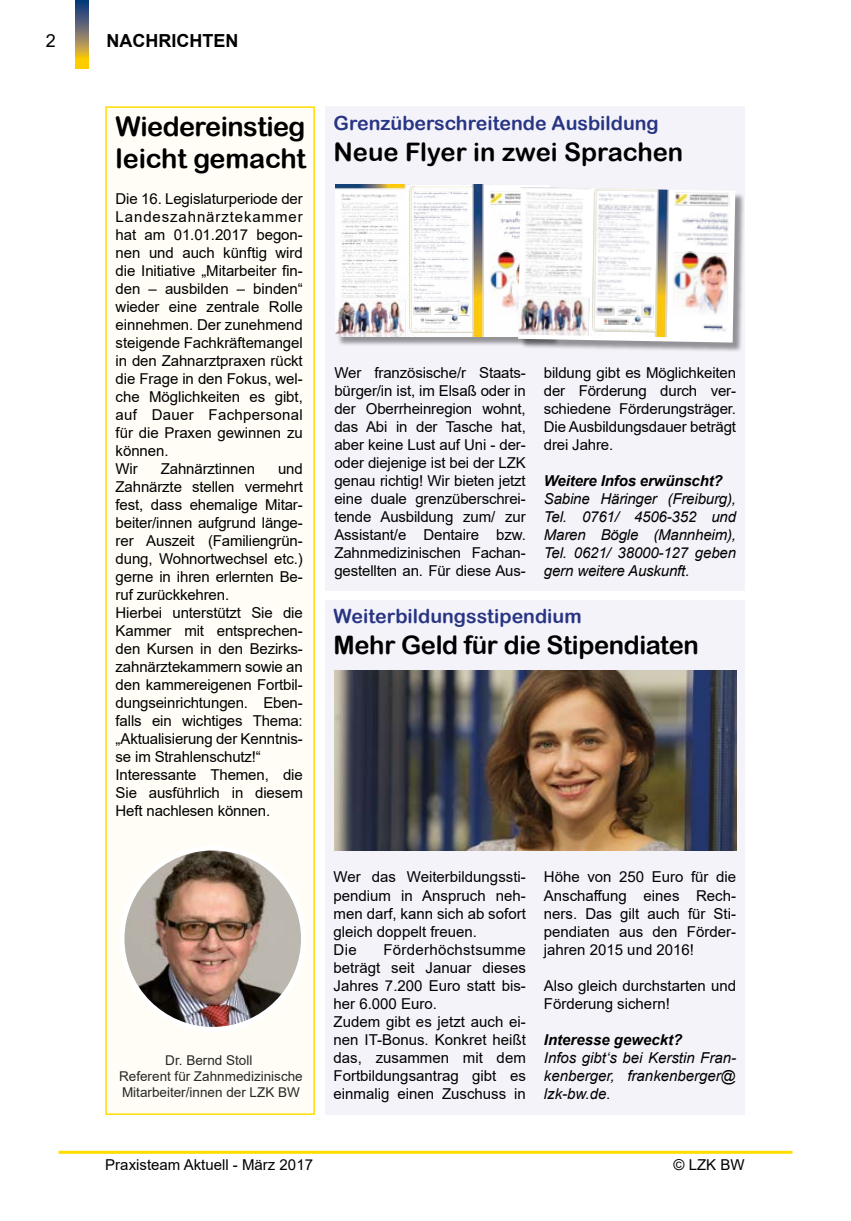
<style>
.page{position:relative;width:851px;height:1221px;background:#fff}
.page>*{position:absolute;margin:0;border:0;box-sizing:border-box;transform-origin:0 0}
.t1{font:27px/32.4px "Arial Rounded MT Bold";letter-spacing:-.02em;color:#000}
.t2{font:25.5px "Arial Rounded MT Bold";letter-spacing:-.015em;color:#000}
.t3{font:19.5px "Arial Rounded MT Bold";color:#283583}
.t4{font:700 18px "Arial";color:#000}
.t5{font:18px "Arial";color:#000}
.t6{font:15px/18px "Arial";letter-spacing:-.005em;color:#000}
.t7{font:italic 15px/18px "Arial";letter-spacing:-.005em;color:#000;text-align:justify}
.t8{font:italic 700 15px "Arial";letter-spacing:-.01em;color:#000}
.t9{font:13.5px/16.2px "Arial";color:#282827;text-align:center}
</style>
<div class="page">
<hr style="left:58px;top:1150px;width:734px;height:3px;background:#fd0">
<svg style="left:75px;top:0;width:13px;height:69px"></svg>
<div style="left:105px;top:106px;width:210px;height:1008px;background:#fffdf5;border:2px solid #fd0"></div>
<div style="left:325px;top:600px;width:419px;height:514px;background:#f4f3fa"></div>
<div style="left:325px;top:106px;width:419px;height:485px;background:#f4f3fa"></div>
<div style="left:337px;top:187px;width:223px;height:159px;background:#000;opacity:.4"></div>
<img style="left:335px;top:185px;width:215px;height:151px">
<img style="left:125px;top:851px;width:175px;height:174px">
<div style="left:119px;top:845px;width:187px;height:186px;border:5px solid #fff;border-radius:50%"></div>
<img style="left:334px;top:670px;width:402px;height:180px">
<div style="left:519px;top:190px;width:225px;height:163px;background:#000;opacity:.4"></div>
<svg style="left:518px;top:338px;width:217px;height:4px"></svg>
<img style="left:518px;top:187px;width:217px;height:151px">
<p class="t5" style="left:46px;top:28px;width:12px">2</p>
<p class="t4" style="left:106px;top:28px;width:133px">NACHRICHTEN</p>
<h1 class="t1" style="left:116px;top:109px;width:192px">Wiedereinstieg leicht gemacht</h1>
<p class="t6" style="left:116px;top:190px;width:189px">Die 16. Legislaturperiode der<br>Landeszahnärztekammer hat am 01.01.2017 begon&shy;nen und auch künftig wird die Initiative „Mitarbeiter fin&shy;den – ausbilden – binden“ wieder eine zentrale Rolle einnehmen. Der zunehmend steigende Fachkräftemangel in den Zahnarztpraxen rückt die Frage in den Fokus, wel&shy;che Möglichkeiten es gibt, auf Dauer Fachpersonal für die Praxen gewinnen zu können.<br>Wir</p>
<p class="t6" style="left:161px;top:460px;width:96px">Zahnärztinnen</p>
<p class="t6" style="left:116px;top:460px;width:189px;text-indent:162px">und<br>Zahnärzte stellen vermehrt fest, dass ehemalige Mitar&shy;beiter/innen aufgrund länge&shy;rer Auszeit (Familiengrün&shy;dung, Wohnortwechsel etc.) gerne in ihren erlernten Be&shy;ruf zurückkehren.<br>Hierbei unterstützt Sie die<br>Kammer mit entsprechen&shy;den Kursen in den Bezirks&shy;zahnärztekammern sowie an den kammereigenen Fortbil&shy;dungseinrichtungen. Eben&shy;falls ein wichtiges Thema: „Aktualisierung der Kenntnis&shy;se im Strahlenschutz!“<br>Interessante Themen, die<br>Sie ausführlich in diesem<br>Heft nachlesen können.</p>
<p class="t9" style="left:119px;top:1052px;width:185px">Dr. Bernd Stoll<br>Referent für Zahnmedizinische<br>Mitarbeiter/innen der LZK BW</p>
<h3 class="t3" style="left:333px;top:112px;width:326px">Grenzüberschreitende Ausbildung</h3>
<h2 class="t2" style="left:333px;top:137px;width:351px">Neue Flyer in zwei Sprachen</h2>
<p class="t6" style="left:334px;top:364px;width:193px;text-align:justify">Wer französische/r Staats&shy;bürger/in ist, im Elsaß oder in der Oberrheinregion wohnt, das Abi in der Tasche hat, aber keine Lust auf Uni - der&shy;oder diejenige ist bei der LZK genau richtig! Wir bieten jetzt eine duale grenzüberschrei&shy;tende Ausbildung zum/ zur Assistant/e Dentaire bzw.<br>Zahnmedizinischen Fachan&shy;gestellten an. Für diese Aus-</p>
<p class="t6" style="left:543px;top:364px;width:194px;text-align:justify">bildung gibt es Möglichkeiten der Förderung durch ver&shy;schiedene Förderungsträger.<br>Die Ausbildungsdauer beträgt drei Jahre.</p>
<p class="t8" style="left:543px;top:471px;width:180px">Weitere Infos erwünscht?</p>
<p class="t7" style="left:543px;top:490px;width:194px">Sabine Häringer (Freiburg), Tel. 0761/ 4506-352 und Maren Bögle (Mannheim), Tel. 0621/ 38000-127 geben gern weitere Auskunft.</p>
<h3 class="t3" style="left:333px;top:605px;width:249px">Weiterbildungsstipendium</h3>
<h2 class="t2" style="left:333px;top:629px;width:366px">Mehr Geld für die Stipendiaten</h2>
<p class="t6" style="left:333px;top:868px;width:194px">Wer das Weiterbildungssti&shy;pendium in Anspruch neh&shy;men darf, kann sich ab sofort gleich doppelt freuen.<br>Die</p>
<p class="t6" style="left:333px;top:940px;width:194px;text-indent:50px">Förderhöchstsumme beträgt seit Januar dieses<br>Jahres 7.200 Euro statt bis&shy;her 6.000 Euro.<br>Zudem gibt es jetzt auch ei&shy;nen IT-Bonus. Konkret heißt das, zusammen mit dem<br>Fortbildungsantrag gibt es einmalig einen Zuschuss in</p>
<p class="t6" style="left:543px;top:868px;width:194px;text-align:justify">Höhe von 250 Euro für die Anschaffung eines Rech&shy;ners. Das gilt auch für Sti&shy;pendiaten aus den Förder&shy;jahren 2015 und 2016!</p>
<p class="t6" style="left:543px;top:976px;width:194px">Also gleich durchstarten und<br>Förderung sichern!</p>
<p class="t8" style="left:543px;top:1029px;width:140px">Interesse geweckt?</p>
<p class="t7" style="left:543px;top:1048px;width:194px">Infos gibt‘s bei Kerstin Fran&shy;kenberger, frankenberger@ lzk-bw.de.</p>
<p class="t6" style="left:105px;top:1155px;width:209px">Praxisteam Aktuell - März 2017</p>
<p class="t6" style="left:673px;top:1155px;width:73px">© LZK BW</p>
</div>
